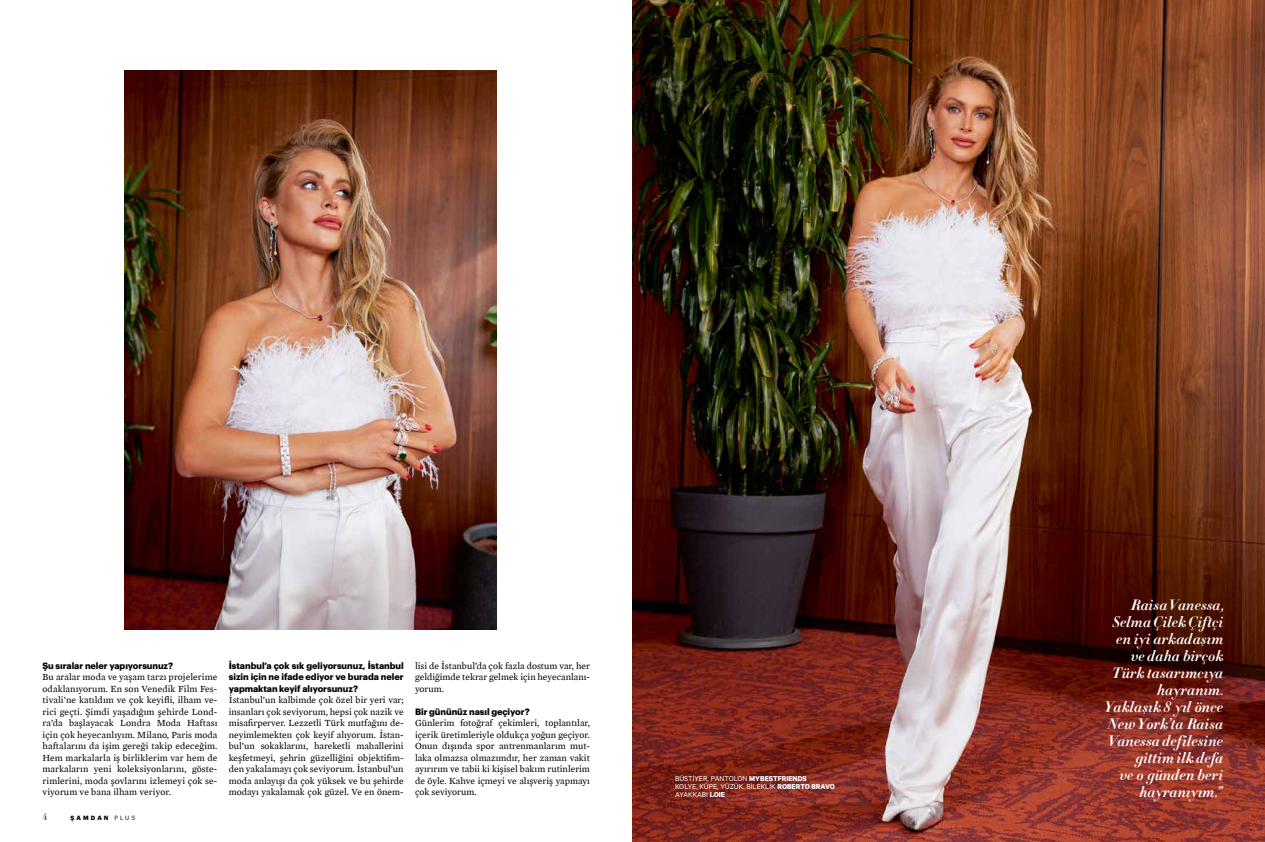
<style>
.page{position:relative;width:1265px;height:842px;background:#fff}
.page>*{position:absolute;margin:0;border:0;box-sizing:border-box;transform-origin:0 0}
.t1{font:15px/17px "Didot Bol Ita Text Lg";letter-spacing:.005em;color:#fff;text-align:right}
.t2{font:9.5px/11.5px "Esquire Text";color:#000;text-align:justify}
.t3{font:700 9px/11.5px "Graphik";letter-spacing:-.005em;color:#000;text-align:justify}
.t4{font:9px "Didot LT Std";color:#000}
.t5{font:8px/8px "Calibre";color:#fff}
.t6{font:700 6px "Graphik";letter-spacing:.355em;color:#000}
.s1{font-weight:400}
.s2{font-weight:700}
</style>
<div class="page">
<img style="left:632px;top:0;width:632px;height:842px">
<img style="left:124px;top:71px;width:373px;height:558px">
<p class="t3" style="left:43px;top:659px;width:132px">Şu sıralar neler yapıyorsunuz?</p>
<p class="t2" style="left:43px;top:671px;width:176px">Bu aralar moda ve yaşam tarzı projelerime odaklanıyorum. En son Venedik Film Fes&shy;tivali’ne katıldım ve çok keyifli, ilham ve&shy;rici geçti. Şimdi yaşadığım şehirde Lond&shy;ra’da başlayacak Londra Moda Haftası için çok heyecanlıyım. Milano, Paris moda haftalarını da işim gereği takip edeceğim.<br>Hem markalarla iş birliklerim var hem de markaların yeni koleksiyonlarını, göste&shy;rimlerini, moda şovlarını izlemeyi çok se&shy;viyorum ve bana ilham veriyor.</p>
<p class="t4" style="left:43px;top:811px;width:6px">4</p>
<p class="t6" style="left:71px;top:813px;width:66px">ŞAMDAN <span class="s1">PLUS</span></p>
<p class="t3" style="left:229px;top:659px;width:176px">İstanbul’a çok sık geliyorsunuz, İstanbul sizin için ne ifade ediyor ve burada neler yapmaktan keyif alıyorsunuz?</p>
<p class="t2" style="left:229px;top:694px;width:176px">İstanbul’un kalbimde çok özel bir yeri var; insanları çok seviyorum, hepsi çok nazik ve misafirperver. Lezzetli Türk mutfağını de&shy;neyimlemekten çok keyif alıyorum. İstan&shy;bul’un sokaklarını, hareketli mahallerini keşfetmeyi, şehrin güzelliğini objektifim&shy;den yakalamayı çok seviyorum. İstanbul’un moda anlayışı da çok yüksek ve bu şehirde modayı yakalamak çok güzel. Ve en önem-</p>
<p class="t2" style="left:415px;top:660px;width:176px">lisi de İstanbul’da çok fazla dostum var, her geldiğimde tekrar gelmek için heyecanlanı&shy;yorum.</p>
<p class="t3" style="left:415px;top:705px;width:116px">Bir gününüz nasıl geçiyor?</p>
<p class="t2" style="left:415px;top:717px;width:176px">Günlerim fotoğraf çekimleri, toplantılar, içerik üretimleriyle oldukça yoğun geçiyor.<br>Onun dışında spor antrenmanlarım mut&shy;laka olmazsa olmazımdır, her zaman vakit ayırırım ve tabii ki kişisel bakım rutinlerim de öyle. Kahve içmeyi ve alışveriş yapmayı çok seviyorum.</p>
<p class="t5" style="left:675px;top:774px;width:161px">BÜSTİYER, PANTOLON <span class="s2">MYBESTFRIENDS<br></span>KOLYE, KÜPE, YÜZÜK, BİLEKLİK <span class="s2">ROBERTO BRAVO<br></span>AYAKKABI <span class="s2">LOIE</span></p>
<h1 class="t1" style="left:1105px;top:596px;width:119px">Raisa Vanessa,<br>Selma Çilek Çiftçi en iyi arkadaşım ve daha birçok<br>Türk tasarımcıya hayranım.<br>Yaklaşık 8 yıl önce<br>New York’ta Raisa<br>Vanessa defilesine gittim ilk defa<br>ve o günden beri hayranıyım.”</h1>
</div>
